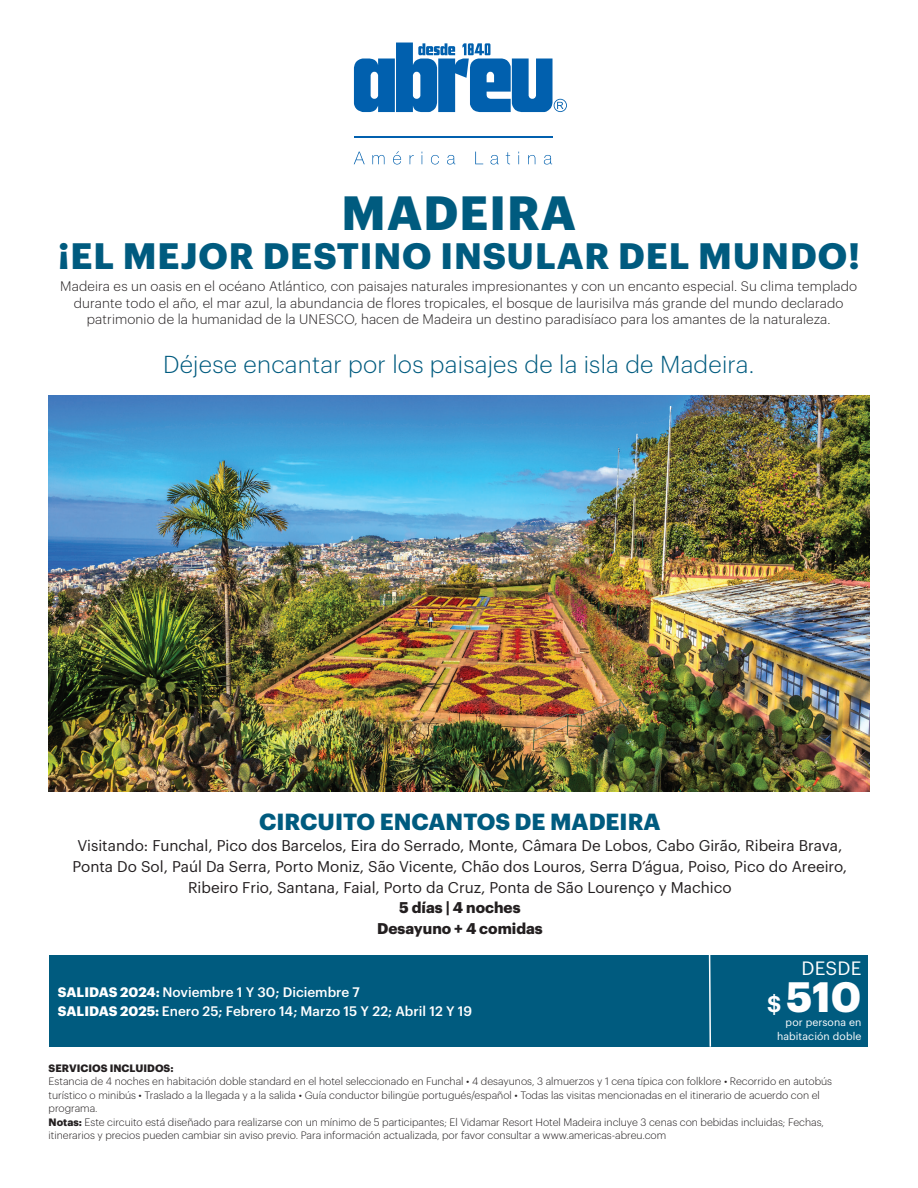
<style>
.page{position:relative;width:918px;height:1188px;background:#fff}
.page>*{position:absolute;margin:0;border:0;box-sizing:border-box;transform-origin:0 0}
.t1{font:700 47.1px "Graphik";letter-spacing:.025em;color:#005b7f}
.t2{font:700 41.55px "Graphik";color:#fff}
.t3{font:700 36px "Graphik";letter-spacing:.025em;color:#005b7f}
.t4{font:300 24px "Graphik";letter-spacing:.01em;color:#005b7f}
.t5{font:700 22.8px "Graphik";color:#005b7f}
.t6{font:600 22.2px "Graphik";color:#fff}
.t7{font:18.9px "Graphik";letter-spacing:.005em;color:#fff}
.t8{font:15.3px/21px "Graphik";color:#231f20;text-align:center}
.t9{font:700 15.3px/21px "Graphik";color:#231f20;text-align:center}
.t10{font:300 13.5px/16.5px "Graphik";letter-spacing:.01em;color:#231f20;text-align:center}
.t11{font:500 13.5px/19px "Graphik";color:#fff}
.t12{font:300 10.5px/13.5px "Graphik";color:#231f20}
.t13{font:10.5px "Graphik";letter-spacing:.01em;color:#fff}
.t14{font:700 10.5px "Graphik";letter-spacing:.005em;color:#231f20}
.s1{font-weight:700}
</style>
<div class="page">
<img style="left:49px;top:395px;width:820px;height:396px">
<svg style="left:354px;top:43px;width:213px;height:69px"></svg>
<hr style="left:354px;top:137px;width:198px;height:1px;background:#0160ae">
<svg style="left:354px;top:152px;width:11px;height:12px"></svg>
<svg style="left:372px;top:155px;width:13px;height:9px"></svg>
<svg style="left:393px;top:151px;width:8px;height:14px"></svg>
<svg style="left:410px;top:155px;width:4px;height:9px"></svg>
<svg style="left:431px;top:155px;width:8px;height:10px"></svg>
<svg style="left:447px;top:155px;width:8px;height:10px"></svg>
<svg style="left:475px;top:152px;width:8px;height:12px"></svg>
<svg style="left:491px;top:155px;width:8px;height:10px"></svg>
<svg style="left:506px;top:152px;width:4px;height:12px"></svg>
<svg style="left:528px;top:155px;width:7px;height:9px"></svg>
<svg style="left:544px;top:155px;width:8px;height:10px"></svg>
<div style="left:49px;top:955px;width:661px;height:92px;background:#005b7f"></div>
<div style="left:710px;top:955px;width:158px;height:92px;background:#005b7f"></div>
<svg style="left:708px;top:955px;width:3px;height:92px"></svg>
<h1 class="t1" style="left:342px;top:177px;width:236px">MADEIRA</h1>
<h3 class="t3" style="left:58px;top:228px;width:804px">¡EL MEJOR DESTINO INSULAR DEL MUNDO!</h3>
<p class="t10" style="left:60px;top:277px;width:799px">Madeira es un oasis en el océano Atlántico, con paisajes naturales impresionantes y con un encanto especial. Su clima templado durante todo el año, el mar azul, la abundancia de flores tropicales, el bosque de laurisilva más grande del mundo declarado patrimonio de la humanidad de la UNESCO, hacen de Madeira un destino paradisíaco para los amantes de la naturaleza.</p>
<h3 class="t4" style="left:163px;top:347px;width:593px">Déjese encantar por los paisajes de la isla de Madeira.</h3>
<h3 class="t5" style="left:259px;top:804px;width:403px">CIRCUITO ENCANTOS DE MADEIRA</h3>
<p class="t8" style="left:73px;top:833px;width:776px">Visitando: Funchal, Pico dos Barcelos, Eira do Serrado, Monte, Câmara De Lobos, Cabo Girão, Ribeira Brava,<br>Ponta Do Sol, Paúl Da Serra, Porto Moniz, São Vicente, Chão dos Louros, Serra D’água, Poiso, Pico do Areeiro,<br>Ribeiro Frio, Santana, Faial, Porto da Cruz, Ponta de São Lourenço y Machico</p>
<h3 class="t9" style="left:377px;top:896px;width:167px">5 días | 4 noches<br>Desayuno + 4 comidas</h3>
<h3 class="t7" style="left:802px;top:954px;width:61px">DESDE</h3>
<h3 class="t6" style="left:767px;top:987px;width:16px">$</h3>
<p class="t13" style="left:786px;top:1015px;width:77px">por persona en</p>
<h2 class="t2" style="left:786px;top:965px;width:77px">510</h2>
<p class="t13" style="left:777px;top:1028px;width:86px">habitación doble</p>
<p class="t11" style="left:58px;top:981px;width:416px"><span class="s1">SALIDAS 2024:</span> Noviembre 1 Y 30; Diciembre 7<br><span class="s1">SALIDAS 2025:</span> Enero 25; Febrero 14; Marzo 15 Y 22; Abril 12 Y 19</p>
<p class="t14" style="left:49px;top:1060px;width:126px">SERVICIOS INCLUIDOS:</p>
<p class="t12" style="left:49px;top:1074px;width:785px">Estancia de 4 noches en habitación doble standard en el hotel seleccionado en Funchal • 4 desayunos, 3 almuerzos y 1 cena típica con folklore • Recorrido en autobús turístico o minibús • Traslado a la llegada y a la salida • Guía conductor bilingüe portugués/español • Todas las visitas mencionadas en el itinerario de acuerdo con el programa.<br><span class="s1">Notas:</span> Este circuito está diseñado para realizarse con un mínimo de 5 participantes; El Vidamar Resort Hotel Madeira incluye 3 cenas con bebidas incluidas; Fechas, itinerarios y precios pueden cambiar sin aviso previo. Para información actualizada, por favor consultar a www.americas-abreu.com</p>
</div>
